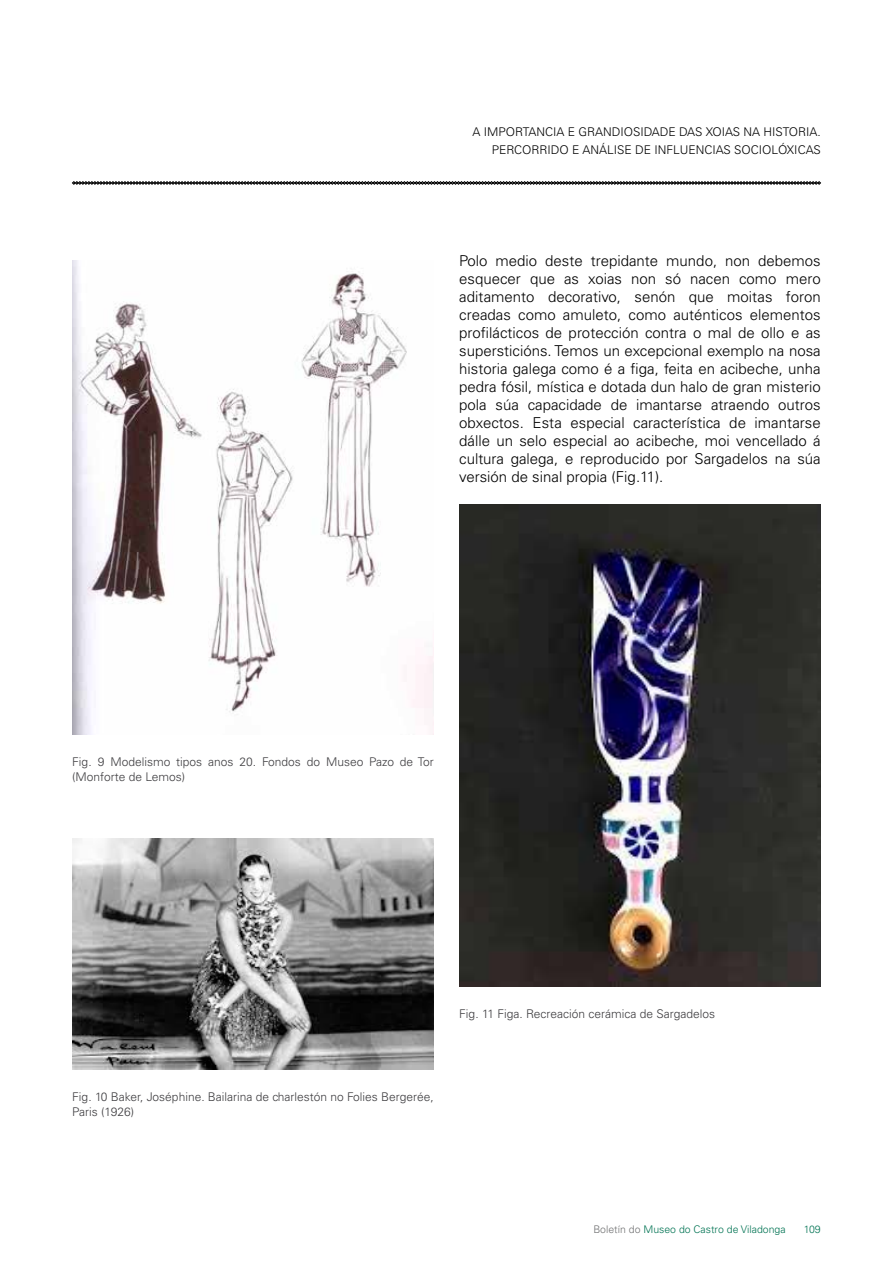
<style>
.page{position:relative;width:893px;height:1263px;background:#fff}
.page>*{position:absolute;margin:0;border:0;box-sizing:border-box;transform-origin:0 0}
.t1{font:300 15px/18px "Univers LT Std";color:#000;text-align:justify}
.t2{font:300 12px/15px "Univers LT Std";color:#3e3d40}
.t3{font:300 12px/18px "Univers LT Std";color:#000;text-align:right}
.t4{font:300 10.5px "Univers LT Std";color:#007353}
.s1{color:#707172}
</style>
<div class="page">
<svg style="left:72px;top:181px;width:749px;height:4px;background:#616161"></svg>
<img style="left:72px;top:260px;width:362px;height:475px">
<img style="left:72px;top:838px;width:362px;height:231px">
<img style="left:459px;top:504px;width:362px;height:483px">
<p class="t3" style="left:472px;top:123px;width:350px">A IMPORTANCIA E GRANDIOSIDADE DAS XOIAS NA HISTORIA.<br>PERCORRIDO E ANÁLISE DE INFLUENCIAS SOCIOLÓXICAS</p>
<p class="t1" style="left:459px;top:252px;width:363px">Polo medio deste trepidante mundo, non debemos esquecer que as xoias non só nacen como mero aditamento decorativo, senón que moitas foron creadas como amuleto, como auténticos elementos profilácticos de protección contra o mal de ollo e as supersticións. Temos un excepcional exemplo na nosa historia galega como é a figa, feita en acibeche, unha pedra fósil, mística e dotada dun halo de gran misterio pola súa capacidade de imantarse atraendo outros obxectos. Esta especial característica de imantarse dálle un selo especial ao acibeche, moi vencellado á cultura galega, e reproducido por Sargadelos na súa versión de sinal propia (Fig.11).</p>
<p class="t2" style="left:72px;top:754px;width:363px">Fig. 9 Modelismo tipos anos 20. Fondos do Museo Pazo de Tor (Monforte de Lemos)</p>
<p class="t2" style="left:459px;top:1006px;width:258px">Fig. 11 Figa. Recreación cerámica de Sargadelos</p>
<p class="t2" style="left:72px;top:1089px;width:363px">Fig. 10 Baker, Joséphine. Bailarina de charlestón no Folies Bergerée,<br>Paris (1926)</p>
<p class="t4" style="left:593px;top:1223px;width:194px"><span class="s1">Boletín do</span> Museo do Castro de Viladonga</p>
<p class="t4" style="left:804px;top:1223px;width:18px">109</p>
</div>
